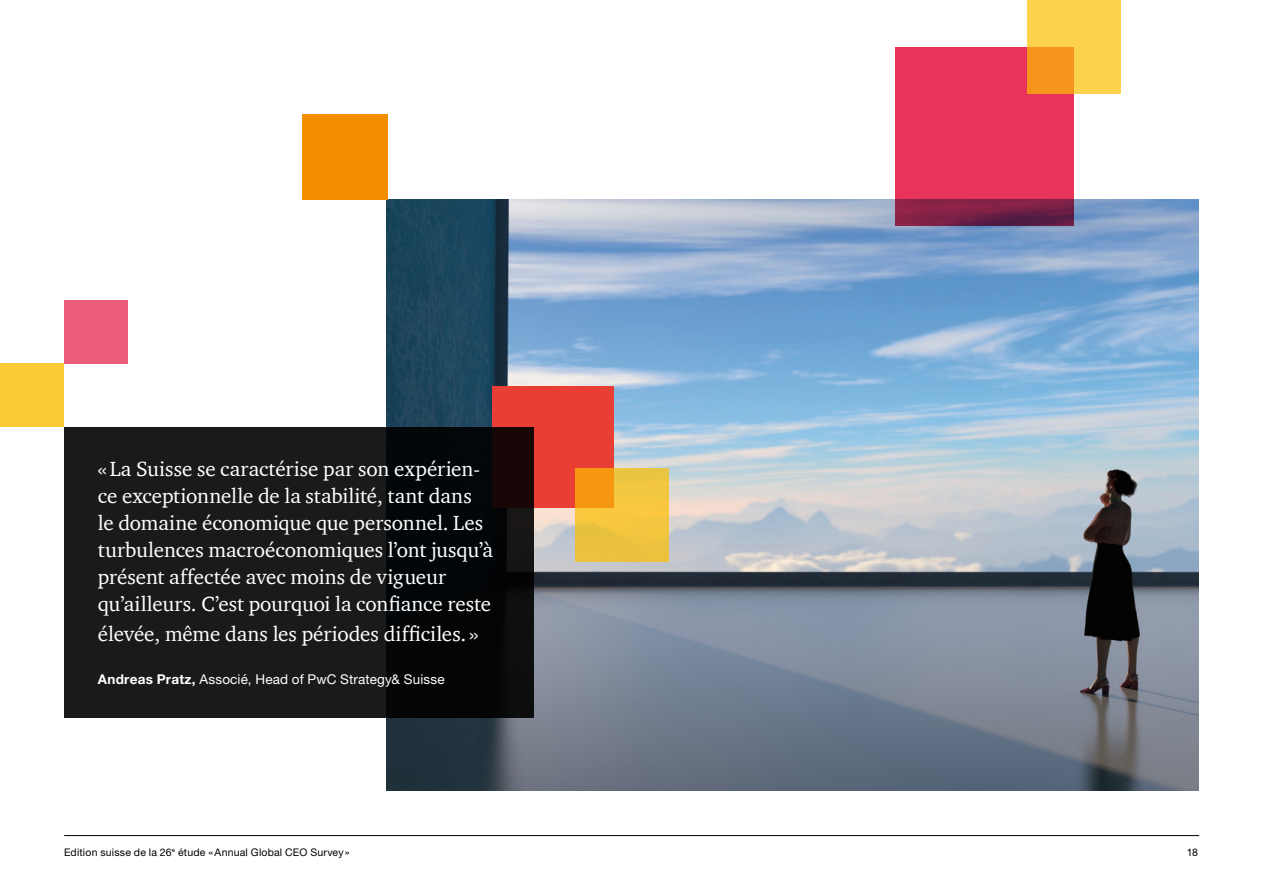
<style>
.page{position:relative;width:1263px;height:893px;background:#fff}
.page>*{position:absolute;margin:0;border:0;box-sizing:border-box;transform-origin:0 0}
.t1{font:21px/27px "ITC Charter Com";letter-spacing:-.005em;color:#fff}
.t2{font:13.5px "Helvetica Neue LT Std";letter-spacing:.01em;color:#fff}
.t3{font:10.5px "Helvetica Neue LT Std";letter-spacing:.015em;color:#000}
.s1{font-weight:700}
</style>
<div class="page">
<img style="left:387px;top:200px;width:811px;height:591px">
<div style="left:492px;top:386px;width:122px;height:122px;background:#e83e33"></div>
<svg style="left:575px;top:469px;width:93px;height:93px;background:#f0bc36"></svg>
<svg style="left:895px;top:47px;width:179px;height:178px;background:#d63156"></svg>
<svg style="left:1027px;top:0;width:93px;height:93px;background:#fac240"></svg>
<div style="left:0;top:364px;width:64px;height:63px;background:#fccb33"></div>
<div style="left:64px;top:300px;width:64px;height:64px;background:#ec5c7b"></div>
<div style="left:64px;top:427px;width:470px;height:290px;background:linear-gradient(to right,#202020,#080809)"></div>
<div style="left:303px;top:115px;width:85px;height:85px;background:#f28e00"></div>
<hr style="left:64px;top:835px;width:1135px;height:1px;background:#000">
<p class="t1" style="left:98px;top:455px;width:397px">«La Suisse se caractérise par son expérien&shy;ce exceptionnelle de la stabilité, tant dans<br>le domaine économique que personnel. Les turbulences macroéconomiques l’ont jusqu’à présent affectée avec moins de vigueur qu’ailleurs. C’est pourquoi la confiance reste</p>
<p class="t1" style="left:98px;top:620px;width:382px">élevée, même dans les périodes difficiles. »</p>
<p class="t2" style="left:98px;top:671px;width:348px"><span class="s1">Andreas Pratz,</span> Associé, Head of PwC Strategy&amp; Suisse</p>
<p class="t3" style="left:64px;top:846px;width:287px">Edition suisse de la 26<sup>e</sup> étude «Annual Global CEO Survey»</p>
<p class="t3" style="left:1187px;top:846px;width:13px">18</p>
</div>
